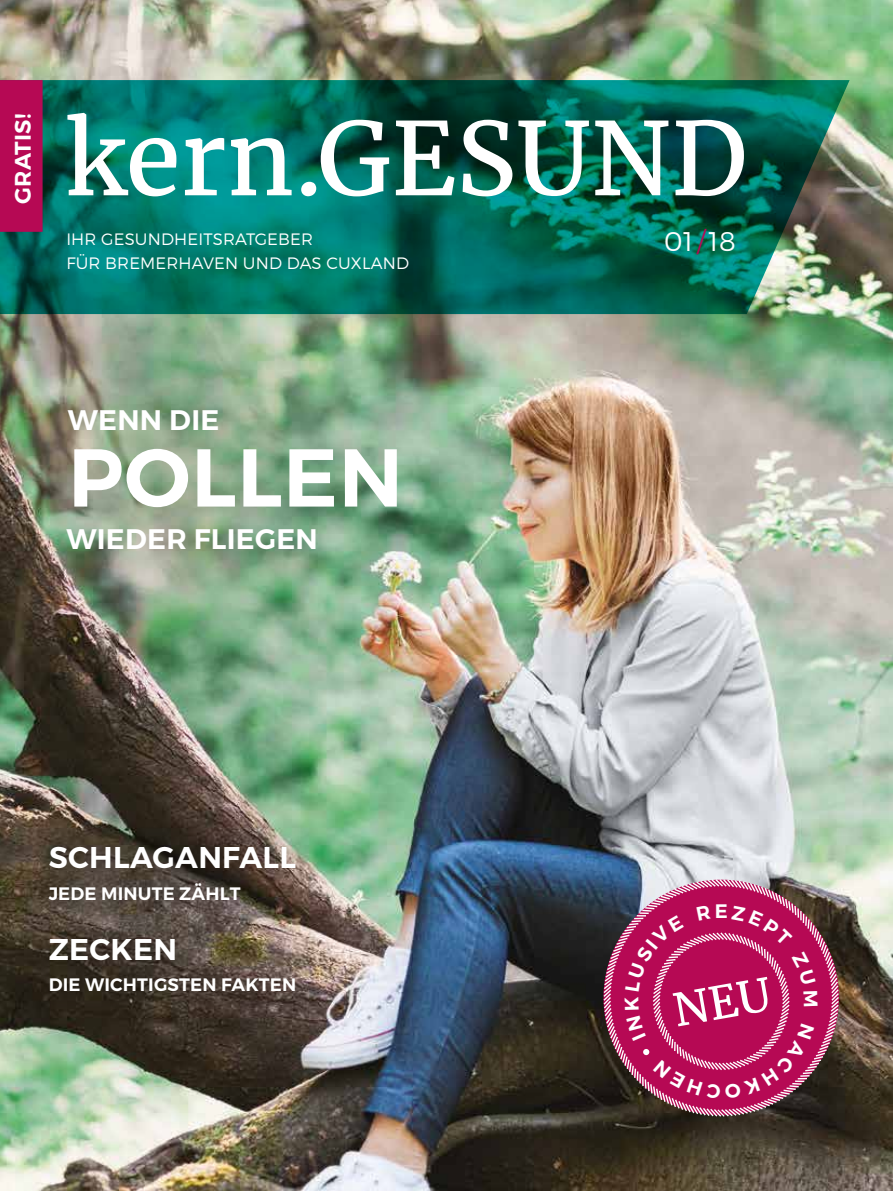
<style>
.page{position:relative;width:893px;height:1191px;background:#fff}
.page>*{position:absolute;margin:0;border:0;box-sizing:border-box;transform-origin:0 0}
.t1{font:100.5px "Merriweather";color:#fff}
.t2{font:600 81.9px "Montserrat";letter-spacing:.01em;color:#fff}
.t3{font:600 30px "Montserrat";letter-spacing:.01em;color:#fff}
.t4{font:600 28.35px "Montserrat";letter-spacing:.01em;color:#fff}
.t5{font:300 27px "Montserrat";color:#fff}
.t6{font:600 22.5px "Montserrat";letter-spacing:.01em;color:#fff}
.t7{font:600 19.5px "Montserrat";color:#fff}
.t8{font:600 18px "Montserrat";letter-spacing:.01em;color:#fff}
.t9{font:300 16.5px/24px "Montserrat";letter-spacing:.01em;color:#fff}
.s1{color:#b60954}
</style>
<div class="page">
<img style="left:0;top:0;width:893px;height:1191px">
<svg style="left:602px;top:877px;width:238px;height:241px"></svg>
<svg style="left:716px;top:1108px;width:10px;height:10px"></svg>
<div style="left:27px;top:824px;width:291px;height:190px;background:#000;opacity:.75"></div>
<svg style="left:0;top:80px;width:850px;height:234px"></svg>
<div style="left:0;top:80px;width:43px;height:152px;background:#b60954"></div>
<svg style="left:625px;top:905px;width:193px;height:193px"></svg>
<h3 class="t6" style="left:9px;top:204px;width:91px;rotate:-90deg">GRATIS!</h3>
<h1 class="t1" style="left:65px;top:91px;width:684px">kern.GESUND</h1>
<p class="t9" style="left:66px;top:227px;width:344px">IHR GESUNDHEITSRATGEBER<br>FÜR BREMERHAVEN UND DAS CUXLAND</p>
<h3 class="t5" style="left:664px;top:225px;width:73px">01<span class="s1">/</span>18</h3>
<h3 class="t4" style="left:68px;top:402px;width:153px">WENN DIE</h3>
<h2 class="t2" style="left:68px;top:427px;width:337px">POLLEN</h2>
<h3 class="t4" style="left:66px;top:521px;width:253px">WIEDER FLIEGEN</h3>
<h3 class="t3" style="left:49px;top:839px;width:249px">SCHLAGANFALL</h3>
<p class="t8" style="left:49px;top:882px;width:194px">JEDE MINUTE ZÄHLT</p>
<h3 class="t3" style="left:49px;top:930px;width:130px">ZECKEN</h3>
<p class="t8" style="left:49px;top:974px;width:249px">DIE WICHTIGSTEN FAKTEN</p>
<p class="t7" style="left:715px;top:899px;width:15px">E</p>
</div>
